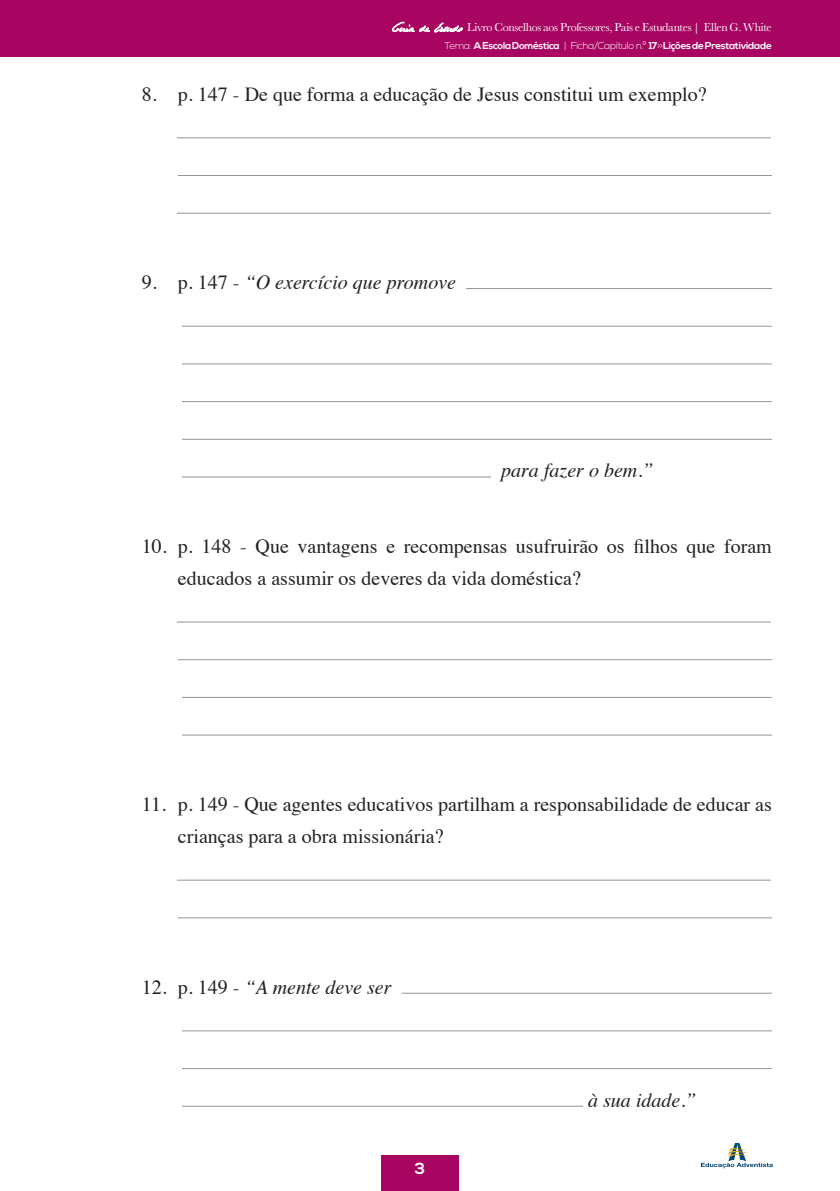
<style>
.page{position:relative;width:840px;height:1191px;background:#fff}
.page>*{position:absolute;margin:0;border:0;box-sizing:border-box;transform-origin:0 0}
.t1{font:20px/32px "Times";color:#231f20}
.List_Paragraph{font:italic 20px "Times";color:#231f20}
.t2{font:700 16px "Nexa";color:#fff}
.t3{font:12px "Baskerville";letter-spacing:-.025em;color:#fff}
.t4{font:700 10px "Nexa";letter-spacing:-.025em;color:#fff}
.s1{font-family:"Celine Dion Handwriting"}
.s2{font-weight:300}
.s3{font-style:normal}
</style>
<div class="page">
<div style="left:381px;top:1155px;width:77px;height:36px;background:#a80461"></div>
<div style="left:0;top:0;width:839px;height:57px;background:#a80461"></div>
<svg style="left:391px;top:21px;width:72px;height:12px"></svg>
<svg style="left:700px;top:1143px;width:72px;height:25px"></svg>
<hr style="left:177px;top:137px;width:593px;height:1px;background:#939598">
<hr style="left:178px;top:175px;width:593px;height:1px;background:#939598">
<hr style="left:177px;top:213px;width:593px;height:1px;background:#939598">
<hr style="left:466px;top:288px;width:305px;height:1px;background:#939598">
<hr style="left:182px;top:326px;width:589px;height:1px;background:#939598">
<hr style="left:182px;top:363px;width:589px;height:1px;background:#939598">
<hr style="left:182px;top:401px;width:589px;height:1px;background:#939598">
<hr style="left:182px;top:439px;width:589px;height:1px;background:#939598">
<hr style="left:182px;top:476px;width:309px;height:1px;background:#939598">
<hr style="left:177px;top:621px;width:593px;height:1px;background:#939598">
<hr style="left:178px;top:659px;width:593px;height:1px;background:#939598">
<hr style="left:182px;top:697px;width:589px;height:1px;background:#939598">
<hr style="left:182px;top:734px;width:589px;height:1px;background:#939598">
<hr style="left:177px;top:879px;width:593px;height:1px;background:#939598">
<hr style="left:178px;top:917px;width:593px;height:1px;background:#939598">
<hr style="left:401px;top:992px;width:370px;height:1px;background:#939598">
<hr style="left:182px;top:1030px;width:589px;height:1px;background:#939598">
<hr style="left:182px;top:1068px;width:589px;height:1px;background:#939598">
<hr style="left:182px;top:1105px;width:401px;height:1px;background:#939598">
<p class="t3" style="left:392px;top:20px;width:381px"><span class="s1">Guia de Estudo</span> Livro Conselhos aos Professores, Pais e Estudantes | Ellen G. White</p>
<p class="t4" style="left:444px;top:40px;width:329px"><span class="s2">Tema:</span> A Escola Doméstica <span class="s2">| Ficha/Capítulo n.º</span> 17<span class="s2">&gt;&gt;</span>Lições de Prestatividade</p>
<p class="t1" style="left:142px;top:76px;width:566px">8. p. 147 - De que forma a educação de Jesus constitui um exemplo?</p>
<p class="List_Paragraph" style="left:142px;top:265px;width:315px"><span class="s3">9. p. 147 -</span> “O exercício que promove</p>
<p class="List_Paragraph" style="left:501px;top:453px;width:154px">para fazer o bem.”</p>
<p class="t1" style="left:178px;top:528px;width:595px;text-indent:-36px">10. p. 148 - Que vantagens e recompensas usufruirão os filhos que foram educados a assumir os deveres da vida doméstica?</p>
<p class="t1" style="left:178px;top:786px;width:595px;text-indent:-36px">11. p. 149 - Que agentes educativos partilham a responsabilidade de educar as crianças para a obra missionária?</p>
<p class="List_Paragraph" style="left:142px;top:969px;width:251px"><span class="s3">12. p. 149 -</span> “A mente deve ser</p>
<p class="t2" style="left:414px;top:1159px;width:12px">3</p>
<p class="List_Paragraph" style="left:588px;top:1082px;width:110px">à sua idade.”</p>
</div>
